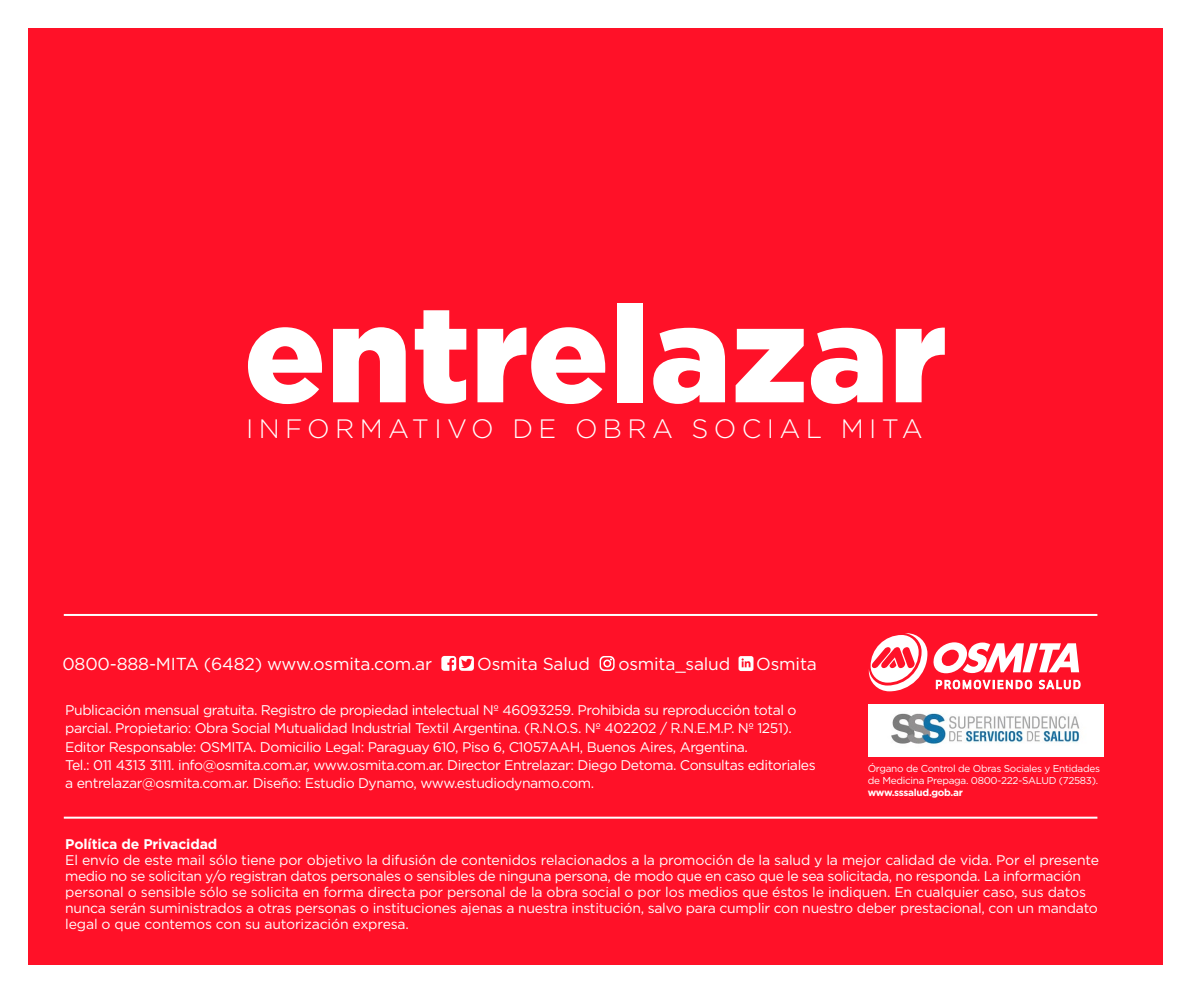
<style>
.page{position:relative;width:1191px;height:993px;background:#fff}
.page>*{position:absolute;margin:0;border:0;box-sizing:border-box;transform-origin:0 0}
.t1{font:900 135.6px "Gotham";color:#fff}
.t2{font:300 26.6px "Gotham";letter-spacing:.2em;color:#fff}
.t3{font:17.4px "Gotham";letter-spacing:-.01em;color:#fff}
.t4{font:14px/18.4px "Gotham";letter-spacing:-.03em;color:#fff}
.t5{font:700 14px "Gotham";letter-spacing:-.01em;color:#fff}
.t6{font:10px/12px "Gotham";letter-spacing:-.03em;color:#fff}
.t7{font:700 10px "Gotham";letter-spacing:-.03em;color:#fff}
</style>
<div class="page">
<div style="left:28px;top:28px;width:1134px;height:936px;background:#ff1128"></div>
<svg style="left:869px;top:633px;width:211px;height:58px"></svg>
<img style="left:869px;top:704px;width:234px;height:52px">
<svg style="left:738px;top:656px;width:15px;height:14px"></svg>
<svg style="left:599px;top:656px;width:15px;height:14px"></svg>
<hr style="left:64px;top:816px;width:1033px;height:2px;background:#fff">
<hr style="left:64px;top:613px;width:1033px;height:2px;background:#fff">
<svg style="left:441px;top:655px;width:33px;height:15px"></svg>
<h1 class="t1" style="left:244px;top:261px;width:704px">entrelazar</h1>
<h2 class="t2" style="left:246px;top:411px;width:678px">INFORMATIVO DE OBRA SOCIAL MITA</h2>
<p class="t3" style="left:62px;top:652px;width:371px">0800-888-MITA (6482) www.osmita.com.ar</p>
<p class="t3" style="left:477px;top:652px;width:114px">Osmita Salud</p>
<p class="t3" style="left:618px;top:652px;width:113px">osmita_salud</p>
<p class="t3" style="left:756px;top:652px;width:62px">Osmita</p>
<p class="t4" style="left:65px;top:700px;width:752px">Publicación mensual gratuita. Registro de propiedad intelectual Nº 46093259. Prohibida su reproducción total o parcial. Propietario: Obra Social Mutualidad Industrial Textil Argentina. (R.N.O.S. Nº 402202 / R.N.E.M.P. Nº 1251).<br>Editor Responsable: OSMITA. Domicilio Legal: Paraguay 610, Piso 6, C1057AAH, Buenos Aires, Argentina.<br>Tel.: 011 4313 3111. info@osmita.com.ar, www.osmita.com.ar. Director Entrelazar: Diego Detoma. Consultas editoriales a entrelazar@osmita.com.ar. Diseño: Estudio Dynamo, www.estudiodynamo.com.</p>
<p class="t6" style="left:867px;top:762px;width:234px">Órgano de Control de Obras Sociales y Entidades de Medicina Prepaga. 0800-222-SALUD (72583).</p>
<p class="t7" style="left:867px;top:785px;width:97px">www.sssalud.gob.ar</p>
<p class="t5" style="left:65px;top:834px;width:154px">Política de Privacidad</p>
<p class="t4" style="left:65px;top:851px;width:1035px;line-height:16px">El envío de este mail sólo tiene por objetivo la difusión de contenidos relacionados a la promoción de la salud y la mejor calidad de vida. Por el presente medio no se solicitan y/o registran datos personales o sensibles de ninguna persona, de modo que en caso que le sea solicitada, no responda. La información personal o sensible sólo se solicita en forma directa por personal de la obra social o por los medios que éstos le indiquen. En cualquier caso, sus datos nunca serán suministrados a otras personas o instituciones ajenas a nuestra institución, salvo para cumplir con nuestro deber prestacional, con un mandato legal o que contemos con su autorización expresa.</p>
</div>
